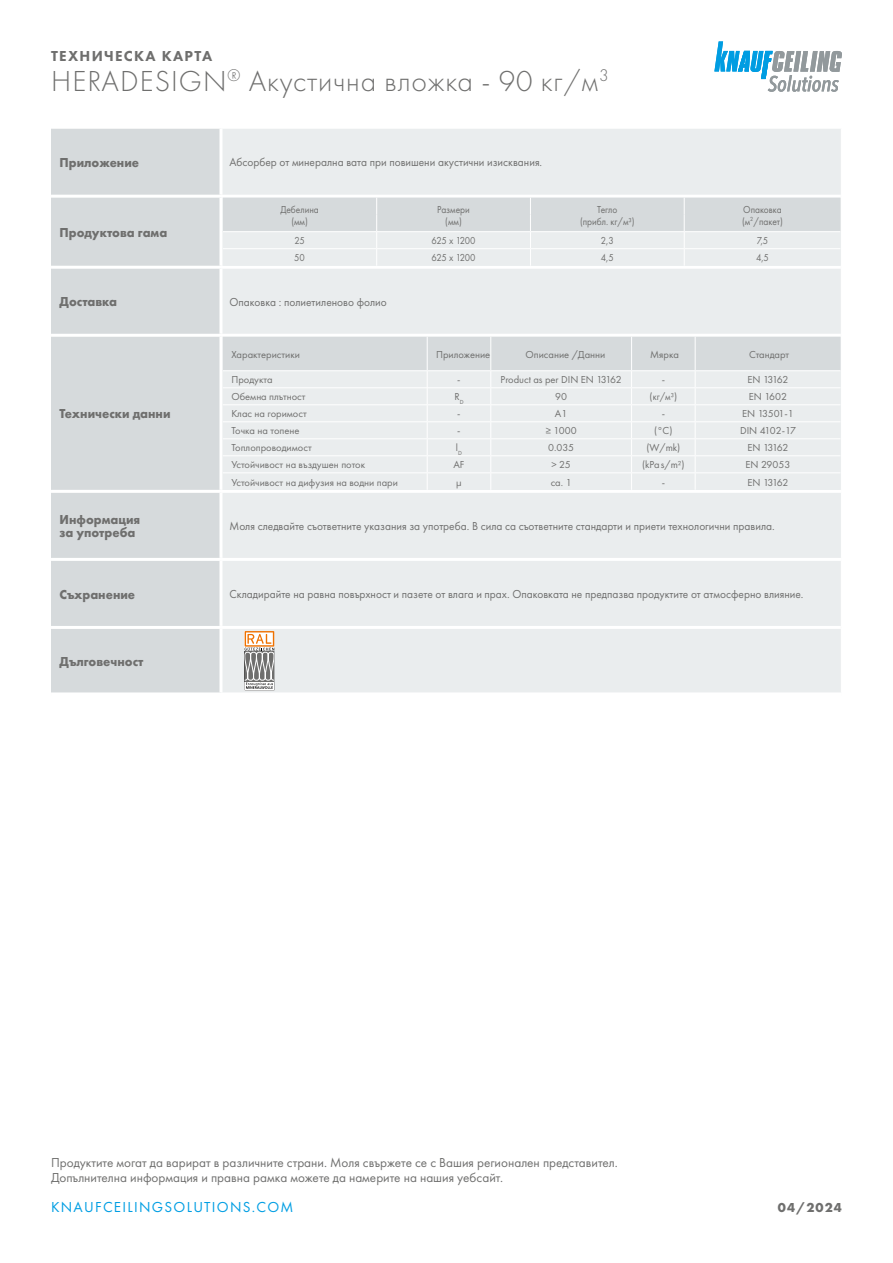
<style>
.page{position:relative;width:893px;height:1263px;background:#fff}
.page>*{position:absolute;margin:0;border:0;box-sizing:border-box;transform-origin:0 0}
.t1{font:300 30px "Futura PT";letter-spacing:.025em;color:#6f6f6e}
.t2{font:15px "Futura PT";letter-spacing:.085em;color:#009ee3}
.t3{font:800 15px "Futura PT";letter-spacing:.085em;color:#6f6f6e}
.t4{font:13.5px "Futura PT";color:#6f6f6e}
.t5{font:700 13.5px/13.5px "Futura PT";color:#6f6f6e;scale:.95 1}
.t6{font:700 13.5px "Futura PT";color:#6f6f6e}
.t7{font:12px "Futura PT";color:#6f6f6e;scale:.95 1}
.t8{font:10.5px "Futura PT";color:#6f6f6e}
.t9{font:10.5px "Futura PT";color:#6f6f6e;scale:.9 1}
.t10{font:10.5px "Futura PT";letter-spacing:-.03em;color:#6f6f6e}
</style>
<div class="page">
<div style="left:51px;top:129px;width:168px;height:563px;background:#d6dadc"></div>
<div style="left:222px;top:129px;width:619px;height:563px;background:#eaedee"></div>
<hr style="left:51px;top:195px;width:170px;height:3px;background:#fff">
<hr style="left:221px;top:195px;width:620px;height:3px;background:#fff">
<hr style="left:51px;top:266px;width:170px;height:3px;background:#fff">
<hr style="left:221px;top:266px;width:620px;height:3px;background:#fff">
<hr style="left:51px;top:334px;width:170px;height:3px;background:#fff">
<hr style="left:221px;top:334px;width:620px;height:3px;background:#fff">
<hr style="left:51px;top:490px;width:170px;height:3px;background:#fff">
<hr style="left:221px;top:490px;width:621px;height:3px;background:#fff">
<hr style="left:51px;top:558px;width:170px;height:3px;background:#fff">
<hr style="left:221px;top:558px;width:621px;height:3px;background:#fff">
<hr style="left:51px;top:626px;width:170px;height:3px;background:#fff">
<hr style="left:221px;top:626px;width:620px;height:3px;background:#fff">
<svg style="left:223px;top:198px;width:617px;height:68px"></svg>
<svg style="left:223px;top:337px;width:617px;height:153px"></svg>
<svg style="left:245px;top:631px;width:29px;height:59px"></svg>
<svg style="left:714px;top:41px;width:128px;height:51px"></svg>
<h2 class="t3" style="left:51px;top:47px;width:163px">ТЕХНИЧЕСКА КАРТА</h2>
<h1 class="t1" style="left:51px;top:64px;width:559px">HERADESIGN<sup>®</sup> Акустична вложка - 90 кг/м<sup>3</sup></h1>
<p class="t5" style="left:60px;top:155px;width:85px">Приложение</p>
<p class="t7" style="left:229px;top:155px;width:331px">Абсорбер от минерална вата при повишени акустични изисквания.</p>
<p class="t5" style="left:60px;top:225px;width:115px">Продуктова гама</p>
<p class="t9" style="left:280px;top:203px;width:44px">Дебелина</p>
<p class="t9" style="left:291px;top:215px;width:20px">(мм)</p>
<p class="t9" style="left:437px;top:203px;width:38px">Размери</p>
<p class="t9" style="left:445px;top:215px;width:20px">(мм)</p>
<p class="t9" style="left:597px;top:203px;width:24px">Тегло</p>
<p class="t9" style="left:743px;top:203px;width:44px">Опаковка</p>
<p class="t9" style="left:742px;top:215px;width:47px">(м<sup>2</sup>/пакет)</p>
<p class="t9" style="left:580px;top:215px;width:62px">(прибл. кг/м³)</p>
<p class="t9" style="left:294px;top:234px;width:13px">25</p>
<p class="t9" style="left:432px;top:234px;width:50px">625 x 1200</p>
<p class="t9" style="left:601px;top:234px;width:16px">2,3</p>
<p class="t9" style="left:757px;top:234px;width:14px">7,5</p>
<p class="t9" style="left:294px;top:252px;width:13px">50</p>
<p class="t9" style="left:432px;top:252px;width:50px">625 x 1200</p>
<p class="t9" style="left:601px;top:252px;width:16px">4,5</p>
<p class="t9" style="left:756px;top:252px;width:16px">4,5</p>
<p class="t5" style="left:60px;top:295px;width:62px">Доставка</p>
<p class="t7" style="left:229px;top:295px;width:167px">Опаковка : полиетиленово фолио</p>
<p class="t5" style="left:60px;top:407px;width:118px">Технически данни</p>
<p class="t8" style="left:231px;top:348px;width:70px">Характеристики</p>
<p class="t8" style="left:436px;top:348px;width:56px">Приложение</p>
<p class="t8" style="left:525px;top:348px;width:81px">Описание /Данни</p>
<p class="t8" style="left:650px;top:348px;width:30px">Мярка</p>
<p class="t8" style="left:749px;top:348px;width:42px">Стандарт</p>
<p class="t8" style="left:231px;top:374px;width:43px">Продукта</p>
<p class="t8" style="left:457px;top:374px;width:5px">-</p>
<p class="t8" style="left:501px;top:374px;width:123px">Product as per DIN EN 13162</p>
<p class="t8" style="left:662px;top:374px;width:5px">-</p>
<p class="t8" style="left:747px;top:374px;width:42px">EN 13162</p>
<p class="t8" style="left:231px;top:391px;width:76px">Обемна плътност</p>
<p class="t8" style="left:454px;top:391px;width:11px">R<sub>D</sub></p>
<p class="t8" style="left:555px;top:391px;width:13px">90</p>
<p class="t8" style="left:650px;top:391px;width:29px">(кг/м³)</p>
<p class="t8" style="left:749px;top:391px;width:40px">EN 1602</p>
<p class="t8" style="left:231px;top:408px;width:77px">Клас на горимост</p>
<p class="t8" style="left:457px;top:408px;width:5px">-</p>
<p class="t8" style="left:555px;top:408px;width:14px">A1</p>
<p class="t8" style="left:662px;top:408px;width:5px">-</p>
<p class="t8" style="left:742px;top:408px;width:53px">EN 13501-1</p>
<p class="t8" style="left:231px;top:425px;width:70px">Точка на топене</p>
<p class="t8" style="left:457px;top:425px;width:5px">-</p>
<p class="t8" style="left:546px;top:425px;width:32px">≥ 1000</p>
<p class="t8" style="left:654px;top:425px;width:20px">(°C)</p>
<p class="t10" style="left:740px;top:425px;width:57px">DIN 4102-17</p>
<p class="t8" style="left:231px;top:442px;width:82px">Топлопроводимост</p>
<p class="t8" style="left:456px;top:442px;width:8px">l<sub>D</sub></p>
<p class="t8" style="left:548px;top:442px;width:27px">0.035</p>
<p class="t8" style="left:646px;top:442px;width:36px">(W/mk)</p>
<p class="t8" style="left:747px;top:442px;width:42px">EN 13162</p>
<p class="t8" style="left:231px;top:459px;width:135px">Устойчивост на въздушен поток</p>
<p class="t8" style="left:453px;top:459px;width:13px">AF</p>
<p class="t8" style="left:552px;top:459px;width:21px">&gt; 25</p>
<p class="t8" style="left:642px;top:459px;width:44px">(kPas/m²)</p>
<p class="t8" style="left:745px;top:459px;width:46px">EN 29053</p>
<p class="t8" style="left:231px;top:476px;width:168px">Устойчивост на дифузия на водни пари</p>
<p class="t8" style="left:456px;top:476px;width:7px">µ</p>
<p class="t8" style="left:551px;top:476px;width:22px">ca. 1</p>
<p class="t8" style="left:662px;top:476px;width:5px">-</p>
<p class="t8" style="left:747px;top:476px;width:42px">EN 13162</p>
<p class="t5" style="left:60px;top:512px;width:86px">Информация за употреба</p>
<p class="t7" style="left:229px;top:519px;width:575px">Моля следвайте съответните указания за употреба. В сила са съответните стандарти и приети технологични правила.</p>
<p class="t5" style="left:60px;top:587px;width:81px">Съхранение</p>
<p class="t7" style="left:229px;top:587px;width:606px">Складирайте на равна повърхност и пазете от влага и прах. Опаковката не предпазва продуктите от атмосферно влияние.</p>
<p class="t5" style="left:60px;top:654px;width:90px">Дълговечност</p>
<p class="t4" style="left:51px;top:1155px;width:568px">Продуктите могат да варират в различните страни. Моля свържете се с Вашия регионален представител.</p>
<p class="t4" style="left:51px;top:1170px;width:454px">Допълнителна информация и правна рамка можете да намерите на нашия уебсайт.</p>
<p class="t2" style="left:51px;top:1198px;width:244px">KNAUFCEILINGSOLUTIONS.COM</p>
<p class="t6" style="left:778px;top:1199px;width:66px">04/2024</p>
</div>
